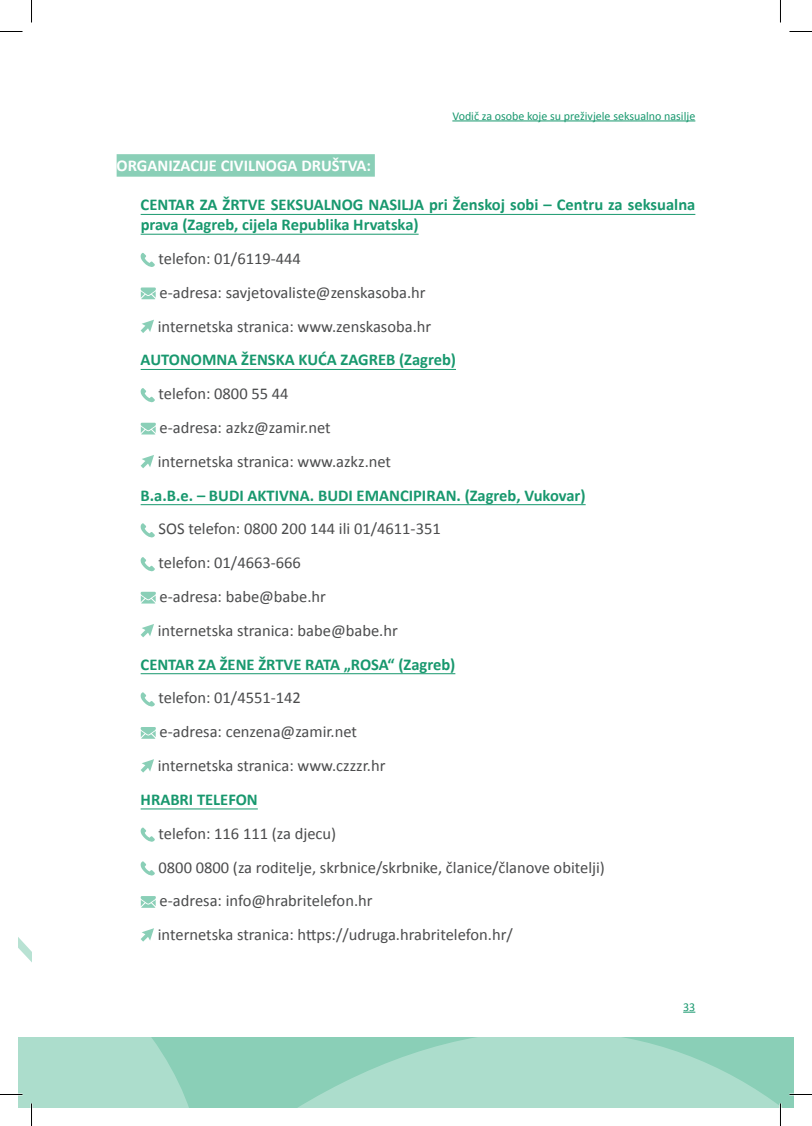
<style>
.page{position:relative;width:812px;height:1126px;background:#fff}
.page>*{position:absolute;margin:0;border:0;box-sizing:border-box;transform-origin:0 0}
.t1{font:16.5px/33.8px "Calibri";color:#4b4c4d}
.t2{font:700 16.5px/19.8px "Calibri";color:#18986e}
.t3{font:700 16.5px "Calibri";color:#fff}
.t4{font:12px "Calibri";color:#18986e}
</style>
<div class="page">
<svg style="left:19px;top:1011px;width:774px;height:96px;fill:#acddcc"></svg>
<hr style="left:452px;top:121px;width:243px;height:1px;background:#18986e">
<svg style="left:683px;top:1012px;width:12px;height:1px"></svg>
<div style="left:117px;top:154px;width:258px;height:23px;background:#8acfb7"></div>
<hr style="left:141px;top:214px;width:554px;height:1px;background:#18986e">
<hr style="left:141px;top:234px;width:277px;height:1px;background:#18986e">
<hr style="left:141px;top:369px;width:315px;height:1px;background:#18986e">
<hr style="left:141px;top:504px;width:444px;height:1px;background:#18986e">
<hr style="left:141px;top:673px;width:314px;height:1px;background:#18986e">
<hr style="left:141px;top:809px;width:117px;height:1px;background:#18986e">
<svg style="left:140px;top:253px;width:15px;height:14px"></svg>
<svg style="left:141px;top:288px;width:15px;height:11px"></svg>
<svg style="left:141px;top:320px;width:13px;height:13px"></svg>
<svg style="left:140px;top:388px;width:15px;height:15px"></svg>
<svg style="left:141px;top:423px;width:15px;height:12px"></svg>
<svg style="left:141px;top:455px;width:13px;height:13px"></svg>
<svg style="left:140px;top:523px;width:15px;height:15px"></svg>
<svg style="left:140px;top:557px;width:15px;height:15px"></svg>
<svg style="left:141px;top:592px;width:15px;height:12px"></svg>
<svg style="left:141px;top:624px;width:13px;height:13px"></svg>
<svg style="left:140px;top:692px;width:15px;height:15px"></svg>
<svg style="left:141px;top:727px;width:15px;height:12px"></svg>
<svg style="left:141px;top:759px;width:13px;height:14px"></svg>
<svg style="left:140px;top:827px;width:15px;height:15px"></svg>
<svg style="left:140px;top:861px;width:15px;height:15px"></svg>
<svg style="left:141px;top:896px;width:15px;height:12px"></svg>
<svg style="left:141px;top:928px;width:13px;height:14px"></svg>
<svg style="left:19px;top:938px;width:13px;height:24px"></svg>
<hr style="left:779px;top:1103px;width:2px;height:23px;background:#fff">
<svg style="left:0;top:31px;width:23px;height:1px"></svg>
<svg style="left:789px;top:31px;width:22px;height:1px"></svg>
<svg style="left:0;top:1094px;width:23px;height:1px"></svg>
<svg style="left:789px;top:1094px;width:22px;height:1px"></svg>
<svg style="left:31px;top:0;width:1px;height:22px"></svg>
<svg style="left:31px;top:1103px;width:1px;height:23px"></svg>
<svg style="left:780px;top:0;width:1px;height:22px"></svg>
<svg style="left:780px;top:1103px;width:1px;height:23px"></svg>
<p class="t4" style="left:452px;top:108px;width:244px">Vodič za osobe koje su preživjele seksualno nasilje</p>
<p class="t3" style="left:117px;top:155px;width:256px">ORGANIZACIJE CIVILNOGA DRUŠTVA:</p>
<p class="t2" style="left:141px;top:195px;width:556px">CENTAR ZA ŽRTVE SEKSUALNOG NASILJA PRI ŽENSKOJ SOBI – CENTRU ZA SEKSUALNA<br>PRAVA (ZAGREB, CIJELA REPUBLIKA HRVATSKA)</p>
<p class="t1" style="left:158px;top:242px;width:275px">telefon: 01/6119-444<br>e-adresa: savjetovaliste@zenskasoba.hr internetska stranica: www.zenskasoba.hr</p>
<p class="t2" style="left:141px;top:350px;width:317px">AUTONOMNA ŽENSKA KUĆA ZAGREB (ZAGREB)</p>
<p class="t1" style="left:158px;top:377px;width:235px">telefon: 0800 55 44<br>e-adresa: azkz@zamir.net internetska stranica: www.azkz.net</p>
<p class="t2" style="left:141px;top:485px;width:446px">B.A.B.E. – BUDI AKTIVNA. BUDI EMANCIPIRAN. (ZAGREB, VUKOVAR)</p>
<p class="t1" style="left:158px;top:512px;width:284px">SOS telefon: 0800 200 144 ili 01/4611-351 telefon: 01/4663-666<br>e-adresa: babe@babe.hr<br>internetska stranica: babe@babe.hr</p>
<p class="t2" style="left:141px;top:654px;width:316px">CENTAR ZA ŽENE ŽRTVE RATA „ROSA“ (ZAGREB)</p>
<p class="t1" style="left:158px;top:681px;width:229px">telefon: 01/4551-142<br>e-adresa: cenzena@zamir.net internetska stranica: www.czzzr.hr</p>
<p class="t2" style="left:141px;top:790px;width:119px">HRABRI TELEFON</p>
<p class="t1" style="left:158px;top:816px;width:448px">telefon: 116 111 (za djecu)<br>0800 0800 (za roditelje, skrbnice/skrbnike, članice/članove obitelji) e-adresa: info@hrabritelefon.hr<br>internetska stranica: https://udruga.hrabritelefon.hr/</p>
<p class="t4" style="left:683px;top:999px;width:14px">33</p>
</div>
